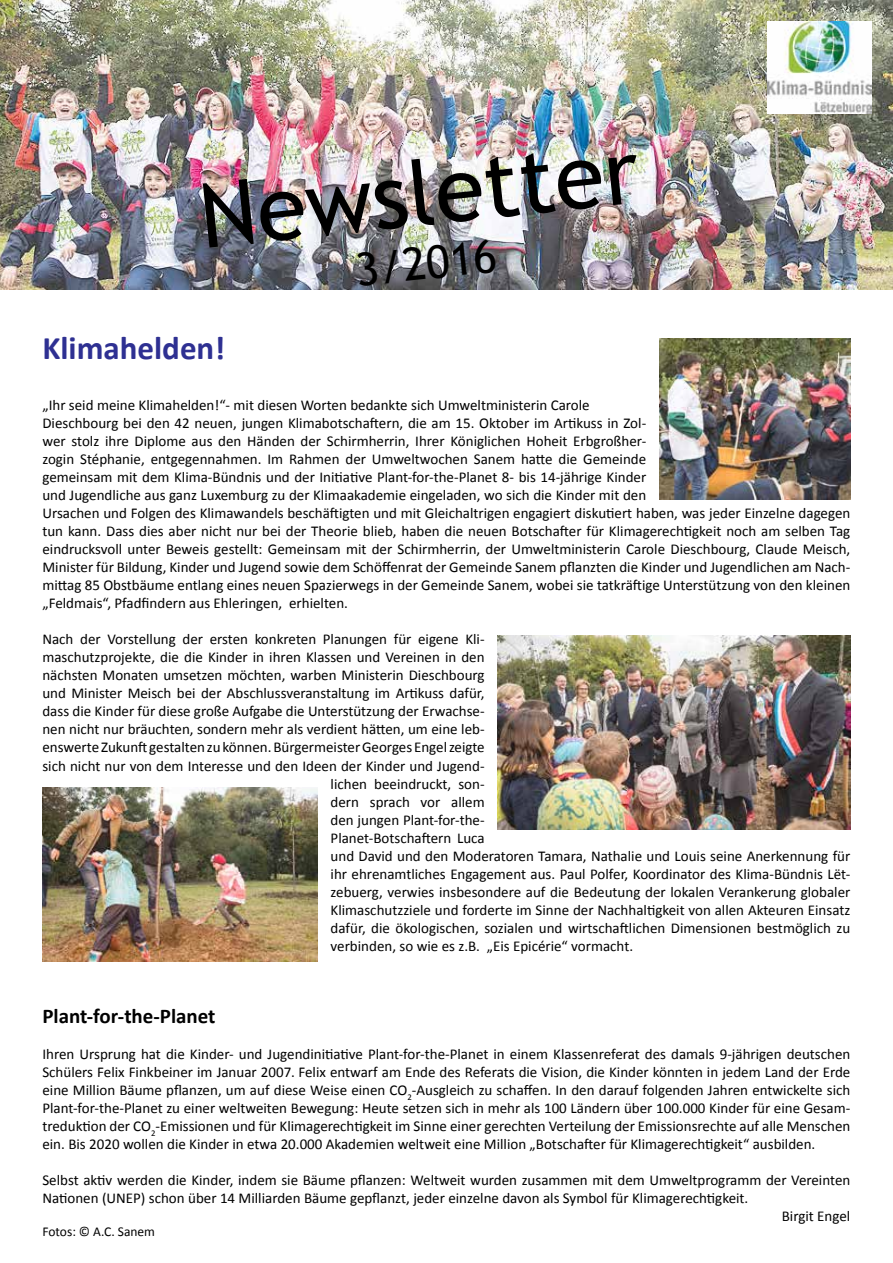
<style>
.page{position:relative;width:893px;height:1263px;background:#fff}
.page>*{position:absolute;margin:0;border:0;box-sizing:border-box;transform-origin:0 0}
.t1{font:90px "Trebuchet MS";color:#000}
.t2{font:45px "Trebuchet MS";color:#000}
.t3{font:700 33px "Calibri";color:#2e3092}
.t4{font:700 21px "Calibri";color:#000}
.t5{font:15px/18px "Calibri";color:#000}
.t6{font:13.5px "Calibri";color:#000}
</style>
<div class="page">
<img style="left:0;top:0;width:893px;height:290px">
<img style="left:659px;top:338px;width:191px;height:162px">
<img style="left:497px;top:636px;width:353px;height:193px">
<img style="left:42px;top:787px;width:276px;height:174px">
<img style="left:767px;top:22px;width:105px;height:91px">
<h1 class="t1" style="left:194px;top:164px;width:442px;rotate:-6deg">Newsletter</h1>
<h2 class="t2" style="left:353px;top:244px;width:143px;rotate:-6deg">3/2016</h2>
<h3 class="t3" style="left:42px;top:327px;width:184px">Klimahelden!</h3>
<p class="t5" style="left:42px;top:396px;width:809px">„Ihr seid meine Klimahelden!“- mit diesen Worten bedankte sich Umweltministerin Carole<br>Dieschbourg bei den 42 neuen, jungen Klimabotschaftern, die am 15. Oktober im Artikuss in Zol-<br>wer stolz ihre Diplome aus den Händen der Schirmherrin, Ihrer Königlichen Hoheit Erbgroßher-<br>zogin Stéphanie, entgegennahmen. Im Rahmen der Umweltwochen Sanem hatte die Gemeinde<br>gemeinsam mit dem Klima-Bündnis und der Initiative Plant-for-the-Planet 8- bis 14-jährige Kinder<br>und Jugendliche aus ganz Luxemburg zu der Klimaakademie eingeladen, wo sich die Kinder mit den<br>Ursachen und Folgen des Klimawandels beschäftigten und mit Gleichaltrigen engagiert diskutiert haben, was jeder Einzelne dagegen tun kann. Dass dies aber nicht nur bei der Theorie blieb, haben die neuen Botschafter für Klimagerechtigkeit noch am selben Tag eindrucksvoll unter Beweis gestellt: Gemeinsam mit der Schirmherrin, der Umweltministerin Carole Dieschbourg, Claude Meisch, Minister für Bildung, Kinder und Jugend sowie dem Schöffenrat der Gemeinde Sanem pflanzten die Kinder und Jugendlichen am Nach&shy;mittag 85 Obstbäume entlang eines neuen Spazierwegs in der Gemeinde Sanem, wobei sie tatkräftige Unterstützung von den kleinen „Feldmais“, Pfadfindern aus Ehleringen, erhielten.</p>
<p class="t5" style="left:42px;top:630px;width:444px">Nach der Vorstellung der ersten konkreten Planungen für eigene Kli-</p>
<p class="t5" style="left:42px;top:648px;width:444px">maschutzprojekte, die die Kinder in ihren Klassen und Vereinen in den</p>
<p class="t5" style="left:42px;top:666px;width:444px">nächsten Monaten umsetzen möchten, warben Ministerin Dieschbourg</p>
<p class="t5" style="left:42px;top:684px;width:444px">und Minister Meisch bei der Abschlussveranstaltung im Artikuss dafür,</p>
<p class="t5" style="left:42px;top:702px;width:444px">dass die Kinder für diese große Aufgabe die Unterstützung der Erwachse-</p>
<p class="t5" style="left:42px;top:720px;width:444px">nen nicht nur bräuchten, sondern mehr als verdient hätten, um eine leb-</p>
<p class="t5" style="left:42px;top:738px;width:444px">enswerte Zukunft gestalten zu können. Bürgermeister Georges Engel zeigte</p>
<p class="t5" style="left:42px;top:756px;width:444px">sich nicht nur von dem Interesse und den Ideen der Kinder und Jugend-</p>
<p class="t5" style="left:331px;top:774px;width:156px">lichen beeindruckt, son-</p>
<p class="t5" style="left:331px;top:792px;width:156px">dern sprach vor allem</p>
<p class="t5" style="left:331px;top:810px;width:156px">den jungen Plant-for-the-</p>
<p class="t5" style="left:331px;top:828px;width:156px">Planet-Botschaftern Luca</p>
<p class="t5" style="left:331px;top:846px;width:521px">und David und den Moderatoren Tamara, Nathalie und Louis seine Anerkennung für</p>
<p class="t5" style="left:331px;top:864px;width:521px">ihr ehrenamtliches Engagement aus. Paul Polfer, Koordinator des Klima-Bündnis Lët-</p>
<p class="t5" style="left:331px;top:882px;width:521px">zebuerg, verwies insbesondere auf die Bedeutung der lokalen Verankerung globaler</p>
<p class="t5" style="left:331px;top:900px;width:521px">Klimaschutzziele und forderte im Sinne der Nachhaltigkeit von allen Akteuren Einsatz</p>
<p class="t5" style="left:331px;top:918px;width:521px">dafür, die ökologischen, sozialen und wirtschaftlichen Dimensionen bestmöglich zu</p>
<p class="t5" style="left:331px;top:936px;width:304px">verbinden, so wie es z.B. „Eis Epicérie“ vormacht.</p>
<h3 class="t4" style="left:42px;top:1002px;width:175px">Plant-for-the-Planet</h3>
<p class="t5" style="left:42px;top:1044px;width:809px;text-align:justify">Ihren Ursprung hat die Kinder- und Jugendinitiative Plant-for-the-Planet in einem Klassenreferat des damals 9-jährigen deutschen Schülers Felix Finkbeiner im Januar 2007. Felix entwarf am Ende des Referats die Vision, die Kinder könnten in jedem Land der Erde eine Million Bäume pflanzen, um auf diese Weise einen CO<sub>2</sub>-Ausgleich zu schaffen. In den darauf folgenden Jahren entwickelte sich Plant-for-the-Planet zu einer weltweiten Bewegung: Heute setzen sich in mehr als 100 Ländern über 100.000 Kinder für eine Gesam&shy;treduktion der CO<sub>2</sub>-Emissionen und für Klimagerechtigkeit im Sinne einer gerechten Verteilung der Emissionsrechte auf alle Menschen ein. Bis 2020 wollen die Kinder in etwa 20.000 Akademien weltweit eine Million „Botschafter für Klimagerechtigkeit“ ausbilden.</p>
<p class="t5" style="left:42px;top:1170px;width:809px">Selbst aktiv werden die Kinder, indem sie Bäume pflanzen: Weltweit wurden zusammen mit dem Umweltprogramm der Vereinten</p>
<p class="t5" style="left:42px;top:1188px;width:707px">Nationen (UNEP) schon über 14 Milliarden Bäume gepflanzt, jeder einzelne davon als Symbol für Klimagerechtigkeit.</p>
<p class="t5" style="left:782px;top:1206px;width:70px">Birgit Engel</p>
<p class="t6" style="left:42px;top:1223px;width:114px">Fotos: © A.C. Sanem</p>
</div>
